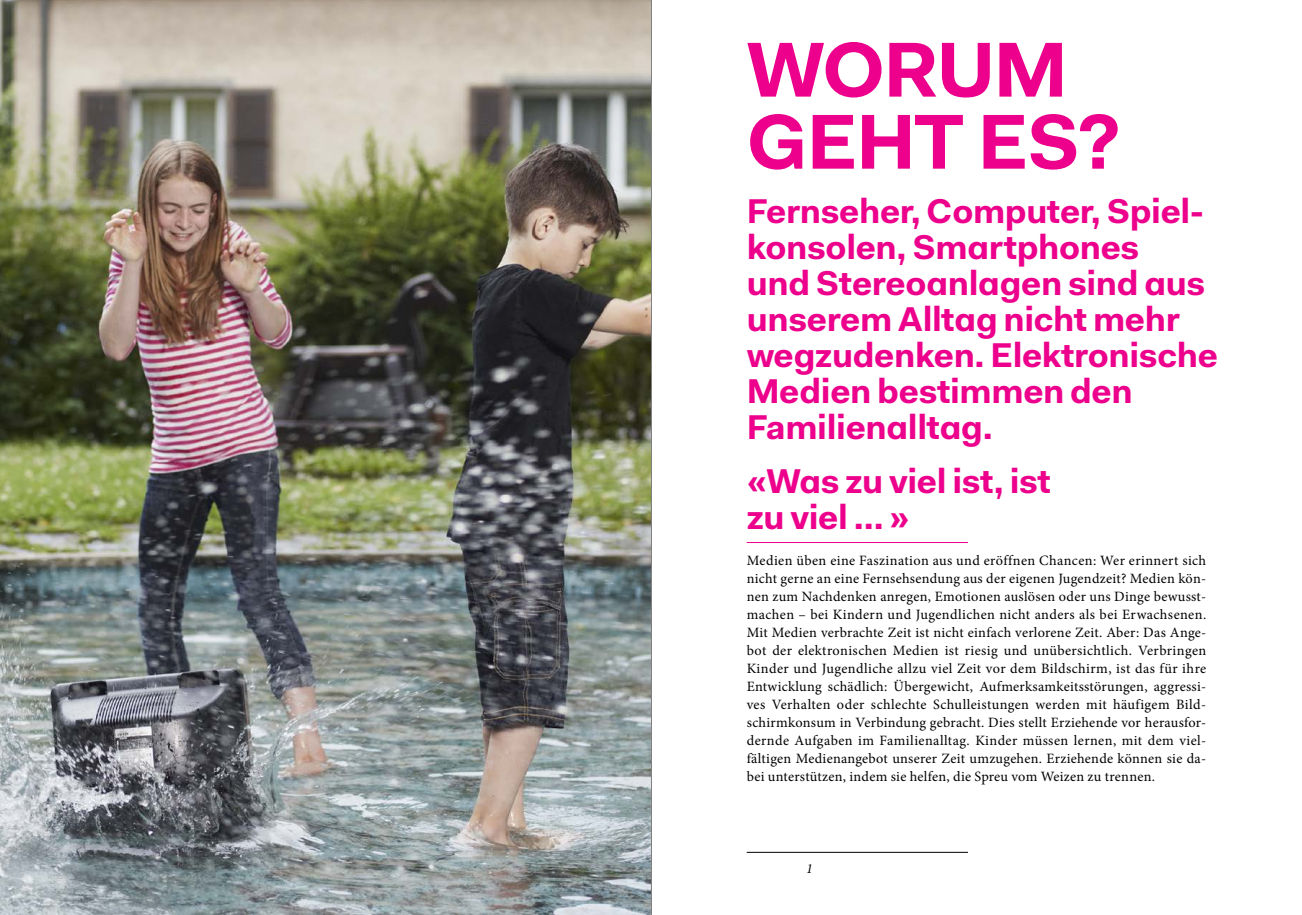
<style>
.page{position:relative;width:1302px;height:915px;background:#fff}
.page>*{position:absolute;margin:0;border:0;box-sizing:border-box;transform-origin:0 0}
.t1{font:700 78px/72px "Fakt Pro";letter-spacing:-.02em;color:#ec008c}
.t2{font:700 34.5px/36px "Fakt Pro";letter-spacing:-.01em;color:#ec008c}
.t3{font:14.25px/18px "Minion Pro";letter-spacing:.02em;color:#000;text-align:justify}
.t4{font:italic 13.8px "Minion Pro";color:#000}
</style>
<div class="page">
<hr style="left:746px;top:851px;width:221px;height:1px;background:#000">
<hr style="left:746px;top:542px;width:221px;height:1px;background:#ec008c">
<img style="left:0;top:0;width:651px;height:914px">
<h1 class="t1" style="left:746px;top:33px;width:374px">Worum g eht Es?</h1>
<h2 class="t2" style="left:746px;top:192px;width:472px">Fernseher, Computer, Spiel&shy;konsolen, Smartphones<br>und Stereoanlagen sind aus unserem Alltag nicht mehr wegzudenken. Elektronische<br>Medien bestimmen den<br>Familienalltag.</h2>
<h2 class="t2" style="left:746px;top:462px;width:306px">«Was zu viel ist, ist zu viel … »</h2>
<p class="t3" style="left:746px;top:551px;width:461px">Medien üben eine Faszination aus und eröffnen Chancen: Wer erinnert sich nicht gerne an eine Fernsehsendung aus der eigenen Jugendzeit? Medien kön&shy;nen zum Nachdenken anregen, Emotionen auslösen oder uns Dinge bewusst&shy;machen – bei Kindern und Jugendlichen nicht anders als bei Erwachsenen.<br>Mit Medien verbrachte Zeit ist nicht einfach verlorene Zeit. Aber: Das Ange&shy;bot der elektronischen Medien ist riesig und unübersichtlich. Verbringen Kinder und Jugendliche allzu viel Zeit vor dem Bildschirm, ist das für ihre Entwicklung schädlich: Übergewicht, Aufmerksamkeitsstörungen, aggressi&shy;ves Verhalten oder schlechte Schulleistungen werden mit häufigem Bild&shy;schirmkonsum in Verbindung gebracht. Dies stellt Erziehende vor herausfor&shy;dernde Aufgaben im Familienalltag. Kinder müssen lernen, mit dem viel&shy;fältigen Medienangebot unserer Zeit umzugehen. Erziehende können sie da&shy;bei unterstützen, indem sie helfen, die Spreu vom Weizen zu trennen.</p>
<p class="t4" style="left:806px;top:858px;width:8px">1</p>
</div>
